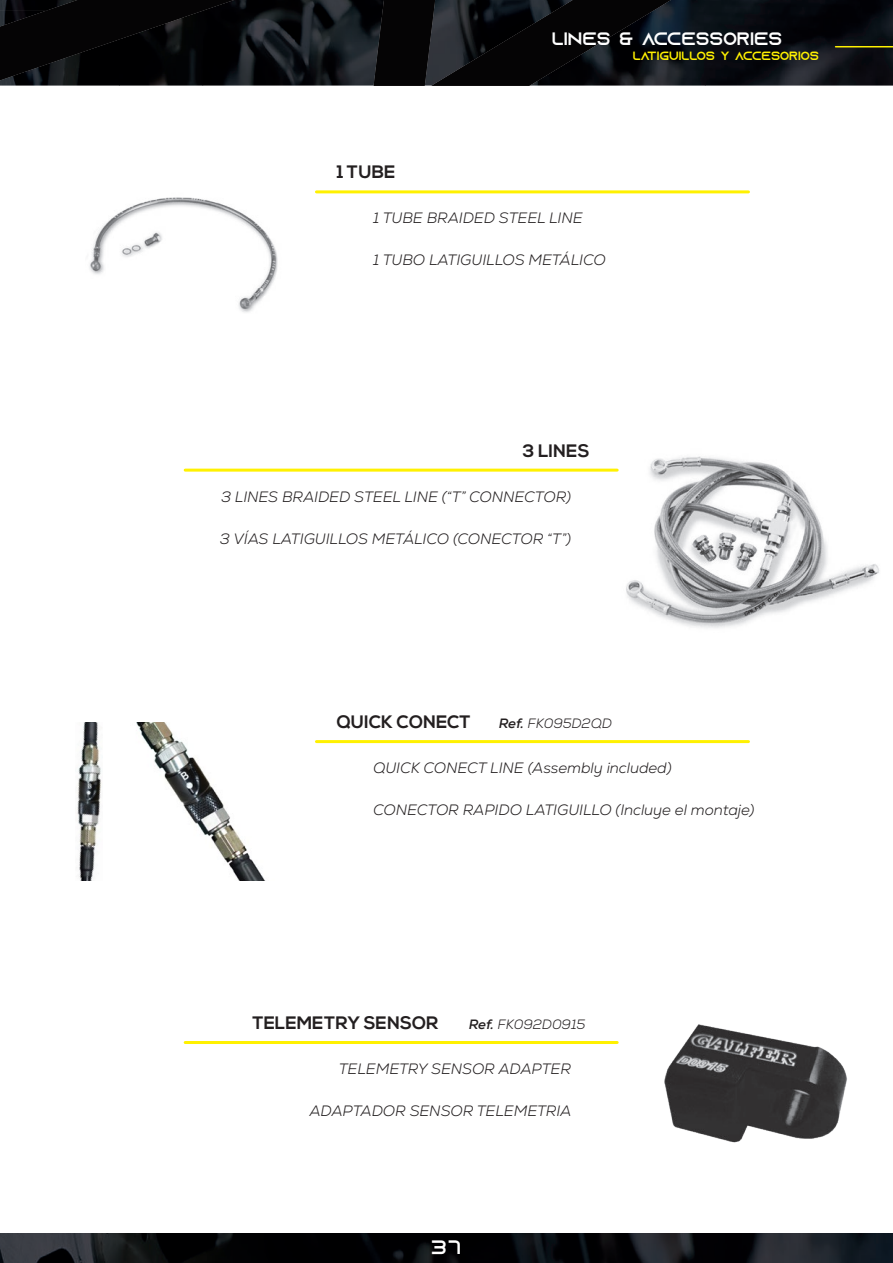
<style>
.page{position:relative;width:893px;height:1263px;background:#fff}
.page>*{position:absolute;margin:0;border:0;box-sizing:border-box;transform-origin:0 0}
.t1{font:19.5px "Azonix";color:#fff}
.t2{font:700 18px "Nexa";color:#231f20}
.t3{font:18px "Azonix";color:#fff}
.t4{font:italic 300 15px "Nexa";color:#231f20}
.t5{font:italic 300 13.5px "Nexa";color:#231f20}
.t6{font:12px "Azonix";color:#fff101}
.s1{font-weight:700}
</style>
<div class="page">
<img style="left:715px;top:0;width:178px;height:86px">
<svg style="left:0;top:0;width:715px;height:86px;background:#0d0f12"></svg>
<hr style="left:835px;top:46px;width:58px;height:1px;background:#fff101">
<img style="left:0;top:1233px;width:893px;height:30px">
<img style="left:89px;top:197px;width:189px;height:116px">
<hr style="left:316px;top:190px;width:432px;height:3px;background:#fff101">
<img style="left:626px;top:456px;width:254px;height:172px">
<hr style="left:185px;top:469px;width:432px;height:3px;background:#fff101">
<img style="left:80px;top:722px;width:245px;height:159px">
<img style="left:77px;top:722px;width:25px;height:158px">
<hr style="left:316px;top:740px;width:432px;height:3px;background:#fff101">
<hr style="left:185px;top:1041px;width:432px;height:3px;background:#fff101">
<img style="left:664px;top:1024px;width:183px;height:119px">
<p class="t3" style="left:552px;top:31px;width:232px">LINES &amp; ACCESSORIES</p>
<p class="t6" style="left:633px;top:50px;width:188px">LATIGUILLOS Y ACCESORIOS</p>
<p class="t2" style="left:337px;top:162px;width:60px">1 TUBE</p>
<p class="t4" style="left:373px;top:209px;width:211px">1 TUBE BRAIDED STEEL LINE</p>
<p class="t4" style="left:373px;top:251px;width:234px">1 TUBO LATIGUILLOS METÁLICO</p>
<p class="t2" style="left:523px;top:440px;width:68px">3 LINES</p>
<p class="t4" style="left:221px;top:487px;width:351px">3 LINES BRAIDED STEEL LINE (“T” CONNECTOR)</p>
<p class="t4" style="left:220px;top:529px;width:352px">3 VÍAS LATIGUILLOS METÁLICO (CONECTOR “T”)</p>
<p class="t2" style="left:337px;top:711px;width:135px">QUICK CONECT</p>
<p class="t5" style="left:499px;top:715px;width:115px"><span class="s1">Ref.</span> FK095D2QD</p>
<p class="t4" style="left:373px;top:759px;width:300px">QUICK CONECT LINE (Assembly included)</p>
<p class="t4" style="left:373px;top:801px;width:383px">CONECTOR RAPIDO LATIGUILLO (Incluye el montaje)</p>
<p class="t2" style="left:253px;top:1012px;width:187px">TELEMETRY SENSOR</p>
<p class="t5" style="left:469px;top:1016px;width:118px"><span class="s1">Ref.</span> FK092D0915</p>
<p class="t4" style="left:339px;top:1060px;width:234px">TELEMETRY SENSOR ADAPTER</p>
<p class="t4" style="left:309px;top:1102px;width:264px">ADAPTADOR SENSOR TELEMETRIA</p>
<h1 class="t1" style="left:431px;top:1238px;width:31px">37</h1>
</div>
